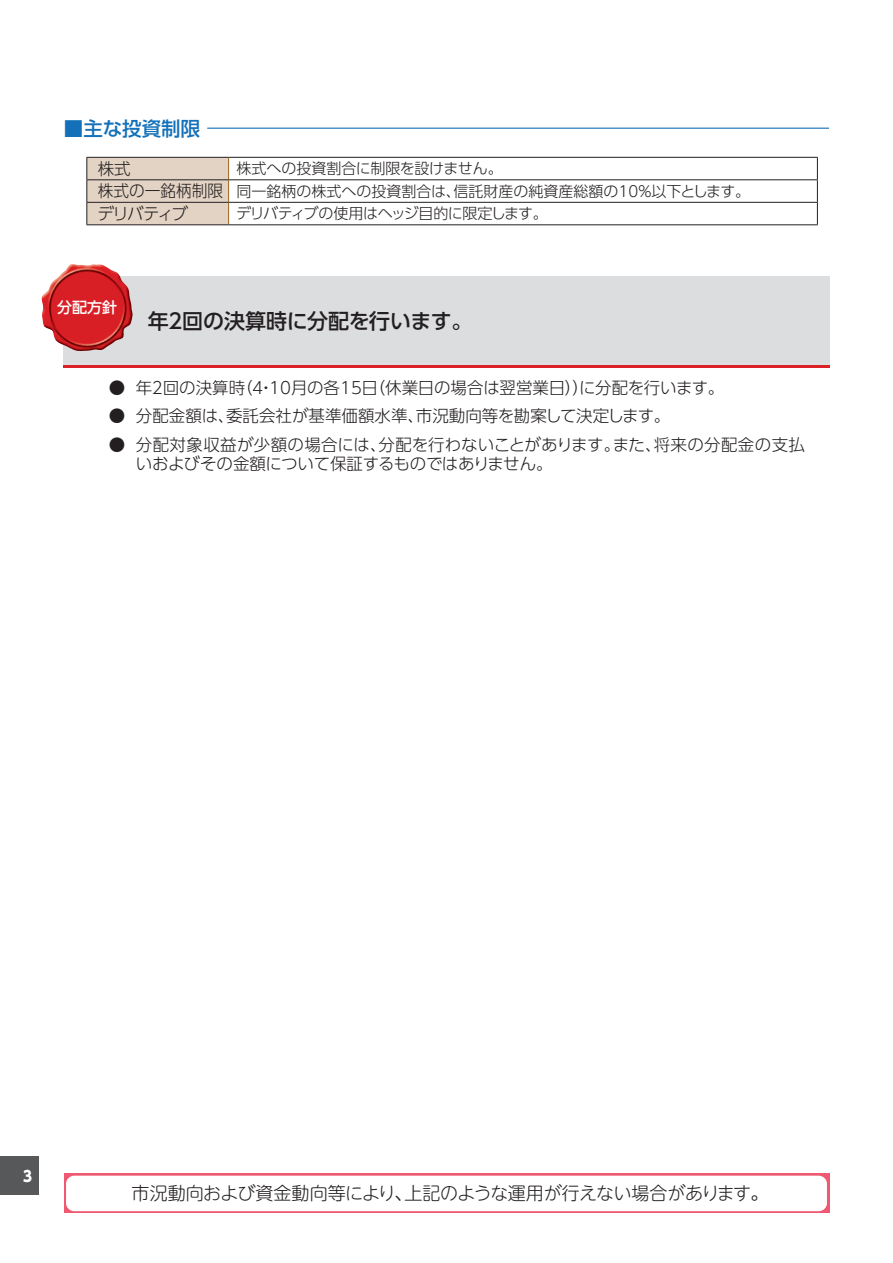
<style>
.page{position:relative;width:893px;height:1263px;background:#fff}
.page>*{position:absolute;margin:0;border:0;box-sizing:border-box;transform-origin:0 0}
.t1{font:500 21px "UD Shin Go Pro";letter-spacing:-.02em;color:#231f20}
.t2{font:500 19.5px "UD Shin Go Pro";color:#1471b9}
.t3{font:300 18px "UD Shin M Go Pro";letter-spacing:-.01em;color:#231f20}
.t4{font:300 16.5px/19.5px "UD Shin Go Pro";color:#231f20}
.t5{font:300 15px/22.5px "UD Shin Go Pro";color:#231f20}
.t6{font:300 15px "UD Shin Go Pro";letter-spacing:-.035em;color:#231f20}
.t7{font:500 15px "UD Shin Go Pro";color:#fff}
.t8{font:800 15px "UD Shin Go Pro";color:#fff;scale:.9 1}
.s1{font-size:16.5px}
</style>
<div class="page">
<div style="left:0;top:1157px;width:38px;height:38px;background:#57585a"></div>
<hr style="left:207px;top:128px;width:622px;height:1px;background:#1471b9">
<hr style="left:229px;top:157px;width:589px;height:1px;background:#231f20">
<hr style="left:229px;top:179px;width:589px;height:1px;background:#231f20">
<svg style="left:86px;top:157px;width:143px;height:67px;background:#d9c9bb"></svg>
<hr style="left:229px;top:202px;width:589px;height:1px;background:#231f20">
<svg style="left:817px;top:158px;width:1px;height:66px"></svg>
<hr style="left:86px;top:224px;width:143px;height:1px;background:#231f20">
<hr style="left:229px;top:224px;width:589px;height:1px;background:#231f20">
<div style="left:63px;top:277px;width:766px;height:91px;background:#dcdddf"></div>
<hr style="left:63px;top:365px;width:766px;height:3px;background:#da2128">
<img style="left:41px;top:264px;width:92px;height:87px">
<svg style="left:64px;top:1174px;width:765px;height:39px;background:#f16c82"></svg>
<div style="left:66px;top:1176px;width:761px;height:35px;background:#fff;border-radius:8px"></div>
<p class="t2" style="left:64px;top:112px;width:138px">■主な投資制限</p>
<p class="t4" style="left:98px;top:158px;width:34px">株式</p>
<p class="t5" style="left:98px;top:157px;width:654px;text-indent:139px">株式への投資割合に制限を設けません。<br><span class="s1">株式の一銘柄制限</span> 同一銘柄の株式への投資割合は、信託財産の純資産総額の10％以下とします。</p>
<p class="t4" style="left:97px;top:203px;width:92px">デリバティブ</p>
<p class="t6" style="left:236px;top:201px;width:313px">デリバティブの使用はヘッジ目的に限定します。</p>
<p class="t7" style="left:57px;top:295px;width:61px">分配方針</p>
<p class="t1" style="left:148px;top:304px;width:326px">年２回の決算時に分配を行います。</p>
<p class="t4" style="left:109px;top:377px;width:617px">● 年２回の決算時（４・10月の各15日（休業日の場合は翌営業日））に分配を行います。</p>
<p class="t4" style="left:109px;top:406px;width:563px">● 分配金額は、委託会社が基準価額水準、市況動向等を勘案して決定します。</p>
<p class="t4" style="left:136px;top:434px;width:670px;text-indent:-27px">● 分配対象収益が少額の場合には、分配を行わないことがあります。また、将来の分配金の支払いおよびその金額について保証するものではありません。</p>
<p class="t8" style="left:23px;top:1163px;width:11px">3</p>
<p class="t3" style="left:132px;top:1179px;width:638px">市況動向および資金動向等により、上記のような運用が行えない場合があります。</p>
</div>
